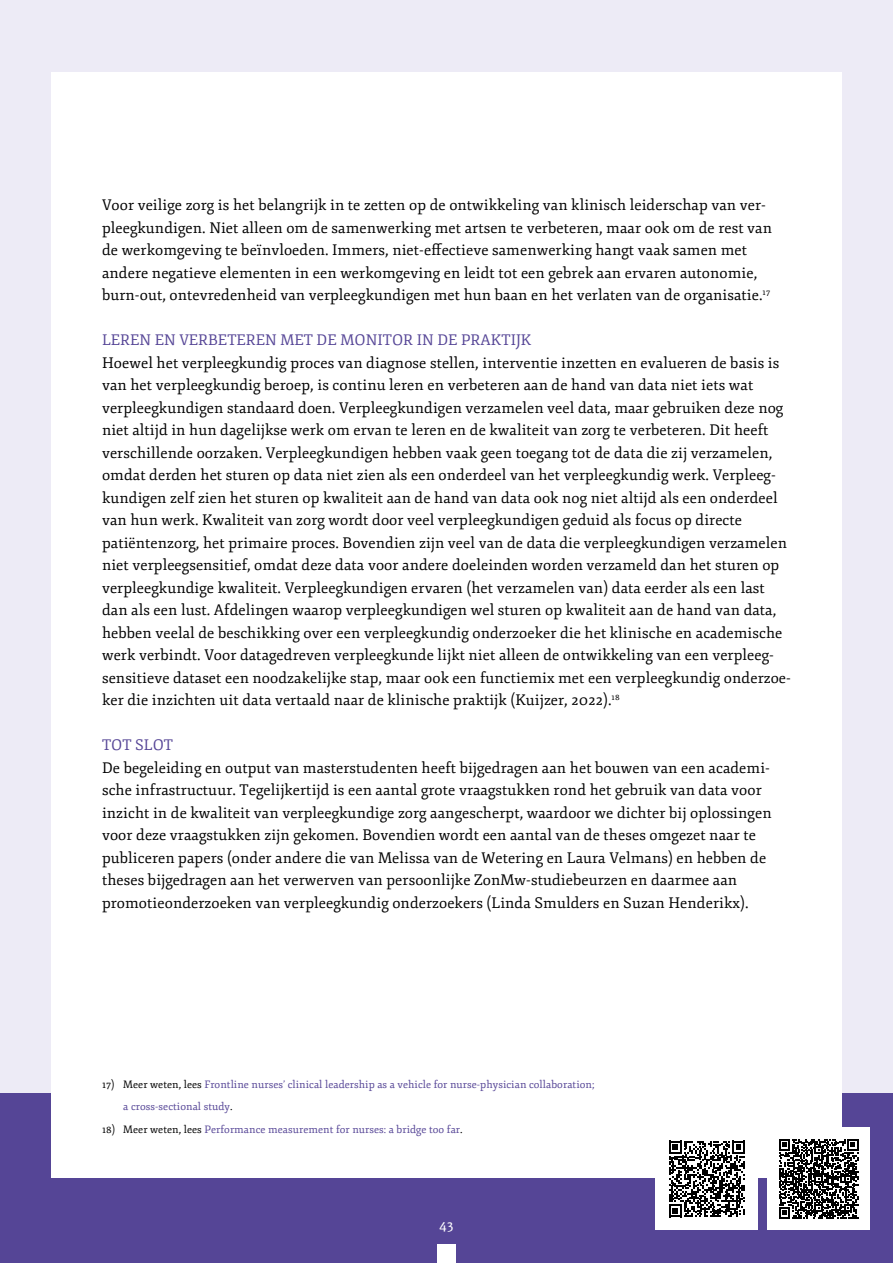
<style>
.page{position:relative;width:893px;height:1263px;background:#edebf6}
.page>*{position:absolute;margin:0;border:0;box-sizing:border-box;transform-origin:0 0}
.t1{font:15px/22.5px "Fjord One";letter-spacing:.005em;color:#000}
.t2{font:15px "Fjord One";letter-spacing:.005em;color:#554596}
.t3{font:15px "Fjord One";color:#fff}
.t4{font:10.5px/22.5px "Fjord One";letter-spacing:.005em;color:#554596}
.s1{color:#000}
</style>
<div class="page">
<div style="left:0;top:1093px;width:893px;height:170px;background:#554596"></div>
<div style="left:51px;top:72px;width:791px;height:1106px;background:#fff"></div>
<div style="left:437px;top:1244px;width:19px;height:19px;background:#fff"></div>
<div style="left:768px;top:1128px;width:102px;height:102px;background:#fff"></div>
<svg style="left:779px;top:1139px;width:79px;height:79px"></svg>
<div style="left:656px;top:1128px;width:102px;height:102px;background:#fff"></div>
<svg style="left:669px;top:1141px;width:76px;height:76px"></svg>
<p class="t1" style="left:102px;top:194px;width:671px">Voor veilige zorg is het belangrijk in te zetten op de ontwikkeling van klinisch leiderschap van ver&shy;pleegkundigen. Niet alleen om de samenwerking met artsen te verbeteren, maar ook om de rest van de werkomgeving te beïnvloeden. Immers, niet-effectieve samenwerking hangt vaak samen met andere negatieve elementen in een werkomgeving en leidt tot een gebrek aan ervaren autonomie, burn-out, ontevredenheid van verpleegkundigen met hun baan en het verlaten van de organisatie.<sup>17</sup></p>
<p class="t2" style="left:102px;top:331px;width:431px">LEREN EN VERBETEREN MET DE MONITOR IN DE PRAKTIJK</p>
<p class="t1" style="left:102px;top:351px;width:690px">Hoewel het verpleegkundig proces van diagnose stellen, interventie inzetten en evalueren de basis is van het verpleegkundig beroep, is continu leren en verbeteren aan de hand van data niet iets wat verpleegkundigen standaard doen. Verpleegkundigen verzamelen veel data, maar gebruiken deze nog niet altijd in hun dagelijkse werk om ervan te leren en de kwaliteit van zorg te verbeteren. Dit heeft verschillende oorzaken. Verpleegkundigen hebben vaak geen toegang tot de data die zij verzamelen, omdat derden het sturen op data niet zien als een onderdeel van het verpleegkundig werk. Verpleeg&shy;kundigen zelf zien het sturen op kwaliteit aan de hand van data ook nog niet altijd als een onderdeel van hun werk. Kwaliteit van zorg wordt door veel verpleegkundigen geduid als focus op directe patiëntenzorg, het primaire proces. Bovendien zijn veel van de data die verpleegkundigen verzamelen niet verpleegsensitief, omdat deze data voor andere doeleinden worden verzameld dan het sturen op verpleegkundige kwaliteit. Verpleegkundigen ervaren (het verzamelen van) data eerder als een last dan als een lust. Afdelingen waarop verpleegkundigen wel sturen op kwaliteit aan de hand van data, hebben veelal de beschikking over een verpleegkundig onderzoeker die het klinische en academische werk verbindt. Voor datagedreven verpleegkunde lijkt niet alleen de ontwikkeling van een verpleeg&shy;sensitieve dataset een noodzakelijke stap, maar ook een functiemix met een verpleegkundig onderzoe&shy;ker die inzichten uit data vertaald naar de klinische praktijk (Kuijzer, 2022).<sup>18</sup></p>
<p class="t2" style="left:102px;top:736px;width:72px">TOT SLOT</p>
<p class="t1" style="left:102px;top:756px;width:671px">De begeleiding en output van masterstudenten heeft bijgedragen aan het bouwen van een academi&shy;sche infrastructuur. Tegelijkertijd is een aantal grote vraagstukken rond het gebruik van data voor inzicht in de kwaliteit van verpleegkundige zorg aangescherpt, waardoor we dichter bij oplossingen voor deze vraagstukken zijn gekomen. Bovendien wordt een aantal van de theses omgezet naar te publiceren papers (onder andere die van Melissa van de Wetering en Laura Velmans) en hebben de theses bijgedragen aan het verwerven van persoonlijke ZonMw-studiebeurzen en daarmee aan promotieonderzoeken van verpleegkundig onderzoekers (Linda Smulders en Suzan Henderikx).</p>
<p class="t4" style="left:123px;top:1073px;width:473px;text-indent:-21px"><span class="s1">17) Meer weten, lees</span> Frontline nurses’ clinical leadership as a vehicle for nurse-physician collaboration; a cross-sectional study<span class="s1">.</span></p>
<p class="t4" style="left:102px;top:1118px;width:362px"><span class="s1">18) Meer weten, lees</span> Performance measurement for nurses: a bridge too far<span class="s1">.</span></p>
<p class="t3" style="left:439px;top:1216px;width:16px">43</p>
</div>
